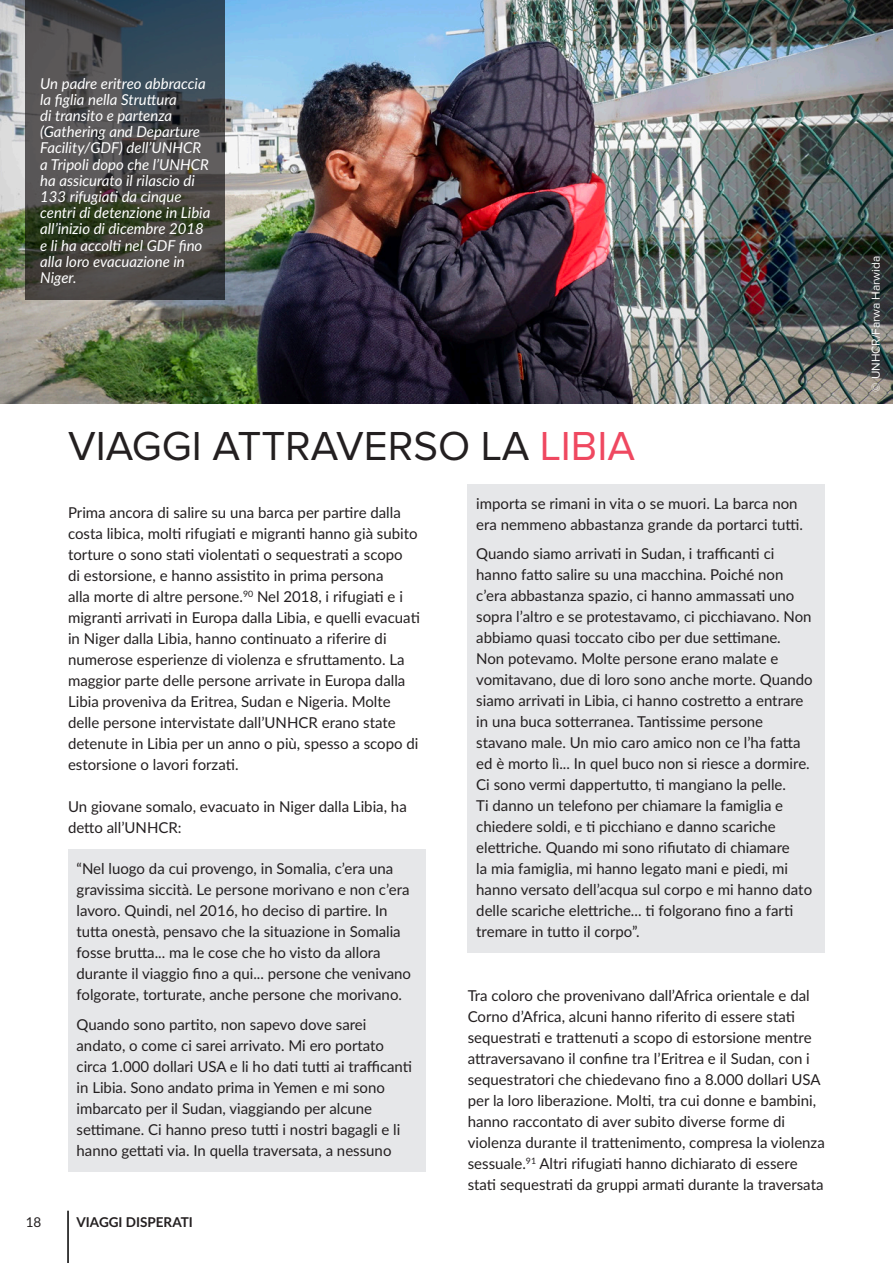
<style>
.page{position:relative;width:893px;height:1263px;background:#fff}
.page>*{position:absolute;margin:0;border:0;box-sizing:border-box;transform-origin:0 0}
.t1{font:42px "Proxima Nova";color:#231f20}
.Box_text_K{font:15px/21px "Lato";color:#231f20}
.t2{font:italic 15px/16.2px "Lato";color:#fff}
.t3{font:700 13.5px "Lato";color:#231f20}
.t4{font:13.5px "Lato";color:#231f20}
.t5{font:12px "Proxima Nova";color:#fff}
.s1{color:#ef4860}
</style>
<div class="page">
<img style="left:0;top:0;width:893px;height:404px">
<div style="left:68px;top:849px;width:357px;height:167px;background:#e6e7e9"></div>
<div style="left:68px;top:1005px;width:357px;height:166px;background:#e6e7e9"></div>
<div style="left:468px;top:484px;width:357px;height:61px;background:#e6e7e9"></div>
<div style="left:468px;top:534px;width:357px;height:419px;background:#e6e7e9"></div>
<svg style="left:26px;top:0;width:199px;height:299px;background:#434747"></svg>
<hr style="left:67px;top:1211px;width:2px;height:52px;background:#000">
<p class="t2" style="left:40px;top:74px;width:172px">Un padre eritreo abbraccia la figlia nella Struttura<br>di transito e partenza (Gathering and Departure<br>Facility/GDF) dell’UNHCR a Tripoli dopo che l’UNHCR ha assicurato il rilascio di<br>133 rifugiati da cinque centri di detenzione in Libia all’inizio di dicembre 2018 e li ha accolti nel GDF fino alla loro evacuazione in<br>Niger.</p>
<h2 class="t1" style="left:68px;top:423px;width:568px">VIAGGI ATTRAVERSO LA <span class="s1">LIBIA</span></h2>
<p class="Box_text_K" style="left:68px;top:501px;width:353px">Prima ancora di salire su una barca per partire dalla costa libica, molti rifugiati e migranti hanno già subito torture o sono stati violentati o sequestrati a scopo<br>di estorsione, e hanno assistito in prima persona<br>alla morte di altre persone.<sup>90</sup> Nel 2018, i rifugiati e i migranti arrivati in Europa dalla Libia, e quelli evacuati in Niger dalla Libia, hanno continuato a riferire di numerose esperienze di violenza e sfruttamento. La maggior parte delle persone arrivate in Europa dalla Libia proveniva da Eritrea, Sudan e Nigeria. Molte delle persone intervistate dall’UNHCR erano state detenute in Libia per un anno o più, spesso a scopo di estorsione o lavori forzati.</p>
<p class="Box_text_K" style="left:68px;top:795px;width:340px">Un giovane somalo, evacuato in Niger dalla Libia, ha detto all’UNHCR:</p>
<p class="Box_text_K" style="left:77px;top:857px;width:336px">“Nel luogo da cui provengo, in Somalia, c’era una gravissima siccità. Le persone morivano e non c’era lavoro. Quindi, nel 2016, ho deciso di partire. In tutta onestà, pensavo che la situazione in Somalia fosse brutta... ma le cose che ho visto da allora durante il viaggio fino a qui... persone che venivano folgorate, torturate, anche persone che morivano.</p>
<p class="Box_text_K" style="left:77px;top:1013px;width:337px">Quando sono partito, non sapevo dove sarei andato, o come ci sarei arrivato. Mi ero portato circa 1.000 dollari USA e li ho dati tutti ai trafficanti in Libia. Sono andato prima in Yemen e mi sono imbarcato per il Sudan, viaggiando per alcune settimane. Ci hanno preso tutti i nostri bagagli e li hanno gettati via. In quella traversata, a nessuno</p>
<p class="t4" style="left:26px;top:1212px;width:17px">18</p>
<p class="t3" style="left:77px;top:1212px;width:118px">VIAGGI DISPERATI</p>
<p class="Box_text_K" style="left:476px;top:492px;width:328px">importa se rimani in vita o se muori. La barca non era nemmeno abbastanza grande da portarci tutti.</p>
<p class="Box_text_K" style="left:476px;top:543px;width:338px">Quando siamo arrivati in Sudan, i trafficanti ci hanno fatto salire su una macchina. Poiché non c’era abbastanza spazio, ci hanno ammassati uno sopra l’altro e se protestavamo, ci picchiavano. Non abbiamo quasi toccato cibo per due settimane.<br>Non potevamo. Molte persone erano malate e vomitavano, due di loro sono anche morte. Quando siamo arrivati in Libia, ci hanno costretto a entrare in una buca sotterranea. Tantissime persone stavano male. Un mio caro amico non ce l’ha fatta ed è morto lì... In quel buco non si riesce a dormire.<br>Ci sono vermi dappertutto, ti mangiano la pelle.<br>Ti danno un telefono per chiamare la famiglia e chiedere soldi, e ti picchiano e danno scariche elettriche. Quando mi sono rifiutato di chiamare<br>la mia famiglia, mi hanno legato mani e piedi, mi hanno versato dell’acqua sul corpo e mi hanno dato delle scariche elettriche... ti folgorano fino a farti tremare in tutto il corpo”.</p>
<p class="Box_text_K" style="left:468px;top:984px;width:359px">Tra coloro che provenivano dall’Africa orientale e dal Corno d’Africa, alcuni hanno riferito di essere stati sequestrati e trattenuti a scopo di estorsione mentre attraversavano il confine tra l’Eritrea e il Sudan, con i sequestratori che chiedevano fino a 8.000 dollari USA per la loro liberazione. Molti, tra cui donne e bambini, hanno raccontato di aver subito diverse forme di violenza durante il trattenimento, compresa la violenza sessuale.<sup>91</sup> Altri rifugiati hanno dichiarato di essere stati sequestrati da gruppi armati durante la traversata</p>
<p class="t5" style="left:869px;top:392px;width:137px;rotate:-90deg">© UNHCR/Farwa Harwida</p>
</div>
